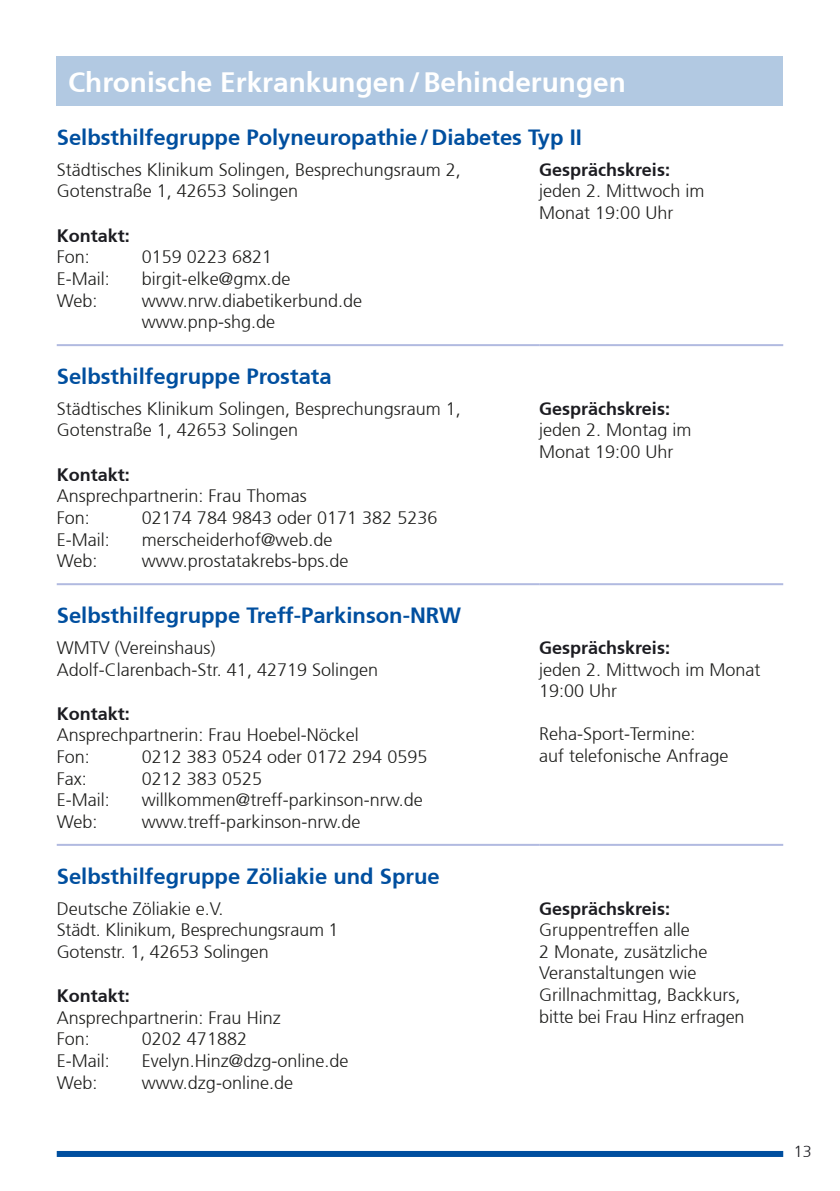
<style>
.page{position:relative;width:840px;height:1191px;background:#fff}
.page>*{position:absolute;margin:0;border:0;box-sizing:border-box;transform-origin:0 0}
.t1{font:700 28px "Frutiger";color:#fff}
.t2{font:700 22px "Frutiger";color:#004f9f}
.t3{font:300 18px/21.6px "Frutiger";color:#1d1d1b}
.t4{font:700 18px "Frutiger";color:#1c1c21}
.t5{font:300 16px "Frutiger";color:#1c1c21}
</style>
<div class="page">
<hr style="left:57px;top:583px;width:482px;height:2px;background:#b1bae0">
<hr style="left:539px;top:583px;width:243px;height:2px;background:#b1bae0">
<hr style="left:57px;top:844px;width:482px;height:2px;background:#b1bae0">
<hr style="left:539px;top:844px;width:243px;height:2px;background:#b1bae0">
<hr style="left:57px;top:344px;width:482px;height:2px;background:#b1bae0">
<hr style="left:539px;top:344px;width:243px;height:2px;background:#b1bae0">
<div style="left:57px;top:1151px;width:725px;height:6px;background:#004f9f"></div>
<div style="left:56px;top:56px;width:727px;height:50px;background:#b2c9e2"></div>
<h1 class="t1" style="left:68px;top:66px;width:559px">Chronische Erkrankungen/Behinderungen</h1>
<p class="t2" style="left:57px;top:125px;width:526px">Selbsthilfegruppe Polyneuropathie/Diabetes Typ II</p>
<p class="t3" style="left:57px;top:159px;width:405px">Städtisches Klinikum Solingen, Besprechungsraum 2,<br>Gotenstraße 1, 42653 Solingen</p>
<p class="t4" style="left:57px;top:225px;width:75px">Kontakt:</p>
<p class="t3" style="left:57px;top:246px;width:35px">Fon:</p>
<p class="t3" style="left:142px;top:246px;width:132px">0159 0223 6821</p>
<p class="t3" style="left:57px;top:268px;width:54px">E-Mail:</p>
<p class="t3" style="left:142px;top:268px;width:150px">birgit-elke@gmx.de</p>
<p class="t3" style="left:57px;top:290px;width:42px">Web:</p>
<p class="t3" style="left:142px;top:290px;width:222px">www.nrw.diabetikerbund.de www.pnp-shg.de</p>
<p class="t4" style="left:539px;top:159px;width:132px">Gesprächskreis:</p>
<p class="t3" style="left:539px;top:181px;width:167px">jeden 2. Mittwoch im<br>Monat 19:00 Uhr</p>
<p class="t2" style="left:57px;top:364px;width:276px">Selbsthilfegruppe Prostata</p>
<p class="t3" style="left:57px;top:398px;width:405px">Städtisches Klinikum Solingen, Besprechungsraum 1,<br>Gotenstraße 1, 42653 Solingen</p>
<p class="t4" style="left:57px;top:464px;width:75px">Kontakt:</p>
<p class="t3" style="left:57px;top:485px;width:251px">Ansprechpartnerin: Frau Thomas<br>Fon:</p>
<p class="t3" style="left:142px;top:507px;width:297px">02174 784 9843 oder 0171 382 5236</p>
<p class="t3" style="left:57px;top:529px;width:54px">E-Mail:</p>
<p class="t3" style="left:142px;top:529px;width:192px">merscheiderhof@web.de</p>
<p class="t3" style="left:57px;top:550px;width:42px">Web:</p>
<p class="t3" style="left:142px;top:550px;width:208px">www.prostatakrebs-bps.de</p>
<p class="t2" style="left:57px;top:603px;width:405px">Selbsthilfegruppe Treff-Parkinson-NRW</p>
<p class="t3" style="left:57px;top:637px;width:323px">WMTV (Vereinshaus)<br>Adolf-Clarenbach-Str. 41, 42719 Solingen</p>
<p class="t4" style="left:57px;top:703px;width:75px">Kontakt:</p>
<p class="t3" style="left:57px;top:724px;width:303px">Ansprechpartnerin: Frau Hoebel-Nöckel<br>Fon:</p>
<p class="t3" style="left:142px;top:746px;width:287px">0212 383 0524 oder 0172 294 0595</p>
<p class="t3" style="left:57px;top:768px;width:31px">Fax:</p>
<p class="t3" style="left:142px;top:768px;width:122px">0212 383 0525</p>
<p class="t3" style="left:57px;top:789px;width:54px">E-Mail:</p>
<p class="t3" style="left:142px;top:789px;width:282px">willkommen@treff-parkinson-nrw.de</p>
<p class="t3" style="left:57px;top:811px;width:42px">Web:</p>
<p class="t3" style="left:142px;top:811px;width:220px">www.treff-parkinson-nrw.de</p>
<p class="t2" style="left:57px;top:863px;width:384px">Selbsthilfegruppe Zöliakie und Sprue</p>
<p class="t3" style="left:57px;top:897px;width:283px">Deutsche Zöliakie e.V.<br>Städt. Klinikum, Besprechungsraum 1<br>Gotenstr. 1, 42653 Solingen</p>
<p class="t4" style="left:57px;top:985px;width:75px">Kontakt:</p>
<p class="t3" style="left:57px;top:1007px;width:225px">Ansprechpartnerin: Frau Hinz<br>Fon:</p>
<p class="t3" style="left:142px;top:1028px;width:107px">0202 471882</p>
<p class="t3" style="left:57px;top:1050px;width:54px">E-Mail:</p>
<p class="t3" style="left:142px;top:1050px;width:208px">Evelyn.Hinz@dzg-online.de</p>
<p class="t3" style="left:57px;top:1071px;width:42px">Web:</p>
<p class="t3" style="left:142px;top:1071px;width:153px">www.dzg-online.de</p>
<p class="t4" style="left:539px;top:398px;width:132px">Gesprächskreis:</p>
<p class="t3" style="left:539px;top:420px;width:154px">jeden 2. Montag im<br>Monat 19:00 Uhr</p>
<p class="t4" style="left:539px;top:637px;width:132px">Gesprächskreis:</p>
<p class="t3" style="left:539px;top:659px;width:223px">jeden 2. Mittwoch im Monat<br>19:00 Uhr</p>
<p class="t3" style="left:539px;top:723px;width:191px">Reha-Sport-Termine:<br>auf telefonische Anfrage</p>
<p class="t4" style="left:539px;top:897px;width:132px">Gesprächskreis:</p>
<p class="t3" style="left:539px;top:919px;width:207px">Gruppentreffen alle<br>2 Monate, zusätzliche<br>Veranstaltungen wie<br>Grillnachmittag, Backkurs, bitte bei Frau Hinz erfragen</p>
<p class="t5" style="left:793px;top:1142px;width:19px">13</p>
</div>
